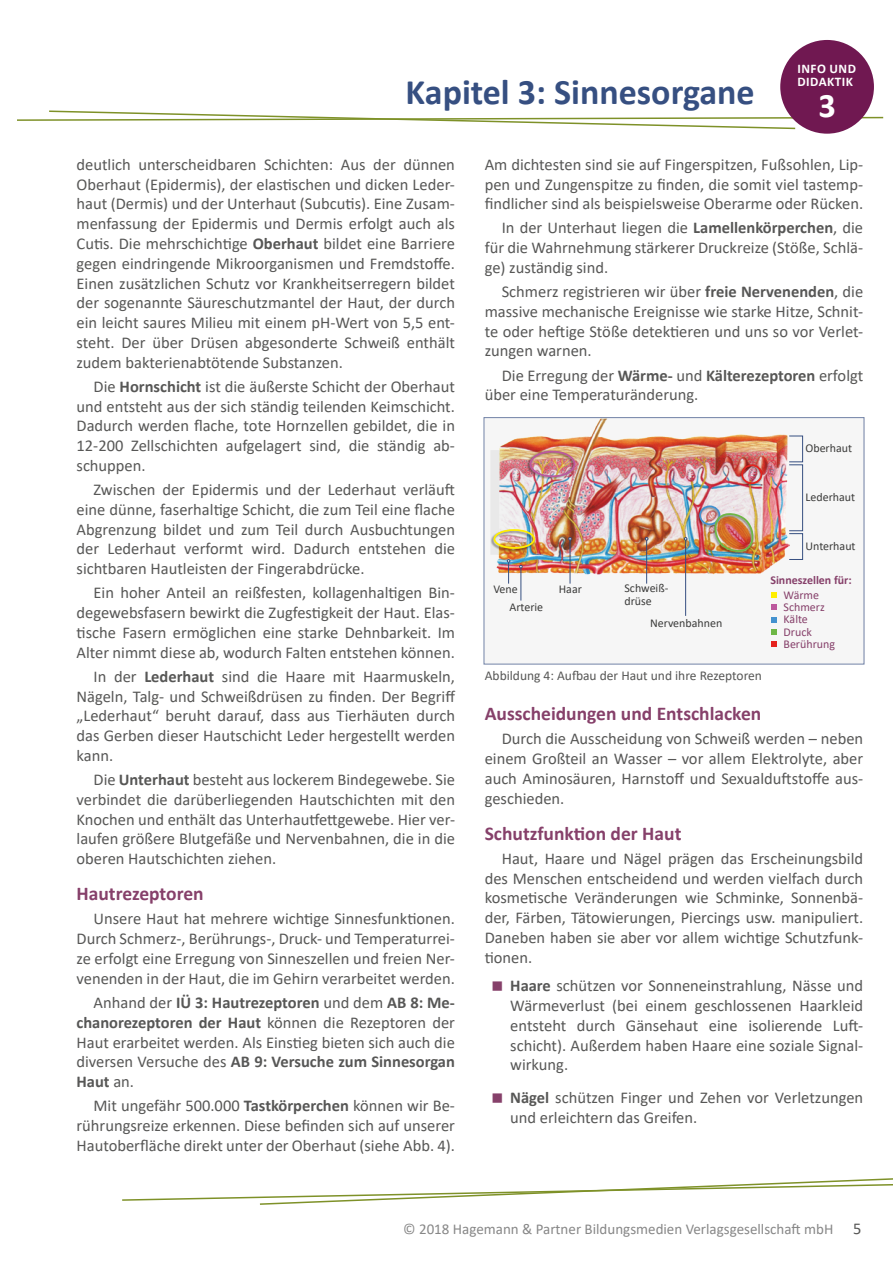
<style>
.page{position:relative;width:893px;height:1263px;background:#fff}
.page>*{position:absolute;margin:0;border:0;box-sizing:border-box;transform-origin:0 0}
.t1{font:700 36px "Calibri";color:#364f81}
.t2{font:700 34.5px "Calibri";color:#fff}
.t3{font:700 19.5px "Calibri";color:#86406a}
.t4{font:16.5px/19.8px "Calibri";color:#575756;text-align:justify}
.t5{font:15px "Calibri";color:#878787}
.t6{font:13.5px "Calibri";color:#575756}
.t7{font:700 13.2px/13.2px "Calibri";letter-spacing:.04em;color:#fff}
.t8{font:12px/12.6px "Calibri";color:#3c3c3b}
.t9{font:12px/12.3px "Calibri";color:#86406a}
.t10{font:700 12px "Calibri";color:#86406a}
.s1{font-weight:700}
.s2{font-size:16.5px;color:#575756}
</style>
<div class="page">
<svg style="left:17px;top:110px;width:867px;height:20px"></svg>
<div style="left:780px;top:40px;width:94px;height:94px;background:#701851;border-radius:50%"></div>
<svg style="left:122px;top:1178px;width:771px;height:27px"></svg>
<div style="left:484px;top:418px;width:380px;height:246px;background:#f6f6f6"></div>
<img style="left:497px;top:419px;width:293px;height:156px">
<hr style="left:685px;top:539px;width:1px;height:77px;background:#364f81">
<hr style="left:646px;top:539px;width:1px;height:45px;background:#364f81">
<hr style="left:570px;top:539px;width:1px;height:45px;background:#364f81">
<hr style="left:521px;top:567px;width:1px;height:34px;background:#364f81">
<svg style="left:507px;top:559px;width:3px;height:25px"></svg>
<div style="left:789px;top:436px;width:14px;height:26px;border:1px solid #364f81"></div>
<div style="left:789px;top:533px;width:14px;height:27px;border:1px solid #364f81"></div>
<div style="left:789px;top:464px;width:14px;height:67px;border:1px solid #364f81"></div>
<img style="left:490px;top:450px;width:273px;height:105px">
<div style="left:493px;top:529px;width:42px;height:20px;border:2px solid #fe0;border-radius:50%"></div>
<div style="left:530px;top:451px;width:45px;height:26px;border:2px solid #bc589d;border-radius:50%"></div>
<div style="left:699px;top:505px;width:21px;height:20px;border:2px solid #4492cf;border-radius:50%"></div>
<div style="left:741px;top:464px;width:21px;height:20px;border:2px solid #e5231e;border-radius:50%"></div>
<img style="left:710px;top:511px;width:45px;height:43px">
<svg style="left:771px;top:592px;width:6px;height:6px"></svg>
<svg style="left:771px;top:604px;width:6px;height:6px"></svg>
<svg style="left:771px;top:617px;width:6px;height:6px"></svg>
<svg style="left:771px;top:629px;width:6px;height:6px"></svg>
<svg style="left:771px;top:641px;width:6px;height:6px"></svg>
<div style="left:484px;top:417px;width:380px;height:247px;border:1px solid #7283a7"></div>
<h1 class="t1" style="left:406px;top:66px;width:351px">Kapitel 3: Sinnesorgane</h1>
<p class="t7" style="left:797px;top:62px;width:60px">INFO UND<br>DIDAKTIK</p>
<h2 class="t2" style="left:818px;top:81px;width:19px">3</h2>
<p class="t4" style="left:77px;top:154px;width:380px">deutlich unterscheidbaren Schichten: Aus der dünnen Oberhaut (Epidermis), der elastischen und dicken Leder&shy;haut (Dermis) und der Unterhaut (Subcutis). Eine Zusam&shy;menfassung der Epidermis und Dermis erfolgt auch als Cutis. Die mehrschichtige <span class="s1">Oberhaut</span> bildet eine Barriere gegen eindringende Mikroorganismen und Fremdstoffe.<br>Einen zusätzlichen Schutz vor Krankheitserregern bildet der sogenannte Säureschutzmantel der Haut, der durch ein leicht saures Milieu mit einem pH-Wert von 5,5 ent&shy;steht. Der über Drüsen abgesonderte Schweiß enthält zudem bakterienabtötende Substanzen.</p>
<p class="t4" style="left:77px;top:376px;width:380px;text-indent:17px">Die <span class="s1">Hornschicht</span> ist die äußerste Schicht der Oberhaut und entsteht aus der sich ständig teilenden Keimschicht.<br>Dadurch werden flache, tote Hornzellen gebildet, die in 12-200 Zellschichten aufgelagert sind, die ständig ab&shy;schuppen.</p>
<p class="t4" style="left:77px;top:479px;width:380px;text-indent:17px">Zwischen der Epidermis und der Lederhaut verläuft eine dünne, faserhaltige Schicht, die zum Teil eine flache Abgrenzung bildet und zum Teil durch Ausbuchtungen der Lederhaut verformt wird. Dadurch entstehen die sichtbaren Hautleisten der Fingerabdrücke.</p>
<p class="t4" style="left:77px;top:582px;width:380px;text-indent:17px">Ein hoher Anteil an reißfesten, kollagenhaltigen Bin&shy;degewebsfasern bewirkt die Zugfestigkeit der Haut. Elas&shy;tische Fasern ermöglichen eine starke Dehnbarkeit. Im Alter nimmt diese ab, wodurch Falten entstehen können.</p>
<p class="t4" style="left:77px;top:666px;width:380px;text-indent:17px">In der <span class="s1">Lederhaut</span> sind die Haare mit Haarmuskeln, Nägeln, Talg- und Schweißdrüsen zu finden. Der Begriff „Lederhaut“ beruht darauf, dass aus Tierhäuten durch das Gerben dieser Hautschicht Leder hergestellt werden kann.</p>
<p class="t4" style="left:77px;top:769px;width:380px;text-indent:17px">Die <span class="s1">Unterhaut</span> besteht aus lockerem Bindegewebe. Sie verbindet die darüberliegenden Hautschichten mit den Knochen und enthält das Unterhautfettgewebe. Hier ver&shy;laufen größere Blutgefäße und Nervenbahnen, die in die oberen Hautschichten ziehen.</p>
<p class="t3" style="left:77px;top:880px;width:129px">Hautrezeptoren</p>
<p class="t4" style="left:77px;top:909px;width:380px;text-indent:17px">Unsere Haut hat mehrere wichtige Sinnesfunktionen.<br>Durch Schmerz-, Berührungs-, Druck- und Temperaturrei&shy;ze erfolgt eine Erregung von Sinneszellen und freien Ner&shy;venenden in der Haut, die im Gehirn verarbeitet werden.</p>
<p class="t4" style="left:77px;top:992px;width:380px;text-indent:17px">Anhand der <span class="s1">IÜ 3: Hautrezeptoren</span> und dem <span class="s1">AB 8: Me&shy;chanorezeptoren der Haut</span> können die Rezeptoren der Haut erarbeitet werden. Als Einstieg bieten sich auch die diversen Versuche des <span class="s1">AB 9: Versuche zum Sinnesorgan Haut</span> an.</p>
<p class="t4" style="left:77px;top:1095px;width:380px;text-indent:17px">Mit ungefähr 500.000 <span class="s1">Tastkörperchen</span> können wir Be&shy;rührungsreize erkennen. Diese befinden sich auf unserer Hautoberfläche direkt unter der Oberhaut (siehe Abb. 4).</p>
<p class="t4" style="left:485px;top:154px;width:380px">Am dichtesten sind sie auf Fingerspitzen, Fußsohlen, Lip&shy;pen und Zungenspitze zu finden, die somit viel tastemp&shy;findlicher sind als beispielsweise Oberarme oder Rücken.</p>
<p class="t4" style="left:485px;top:218px;width:380px;text-indent:17px">In der Unterhaut liegen die <span class="s1">Lamellenkörperchen</span>, die für die Wahrnehmung stärkerer Druckreize (Stöße, Schlä&shy;ge) zuständig sind.</p>
<p class="t4" style="left:485px;top:281px;width:380px;text-indent:17px">Schmerz registrieren wir über <span class="s1">freie Nervenenden</span>, die massive mechanische Ereignisse wie starke Hitze, Schnit&shy;te oder heftige Stöße detektieren und uns so vor Verlet&shy;zungen warnen.</p>
<p class="t4" style="left:485px;top:365px;width:380px;text-indent:17px">Die Erregung der <span class="s1">Wärme-</span> und <span class="s1">Kälterezeptoren</span> erfolgt über eine Temperaturänderung.</p>
<p class="t8" style="left:805px;top:441px;width:48px">Oberhaut</p>
<p class="t8" style="left:805px;top:490px;width:51px">Lederhaut</p>
<p class="t8" style="left:493px;top:583px;width:26px">Vene</p>
<p class="t8" style="left:559px;top:583px;width:25px">Haar</p>
<p class="t8" style="left:509px;top:600px;width:35px">Arterie</p>
<p class="t8" style="left:624px;top:581px;width:45px">Schweiß&shy;drüse</p>
<p class="t8" style="left:650px;top:616px;width:74px">Nervenbahnen</p>
<p class="t8" style="left:805px;top:539px;width:52px">Unterhaut</p>
<p class="t10" style="left:770px;top:571px;width:83px">Sinneszellen für:</p>
<p class="t9" style="left:783px;top:588px;width:53px">Wärme<br>Schmerz<br>Kälte<br>Druck<br>Berührung</p>
<p class="t6" style="left:485px;top:666px;width:279px">Abbildung 4: Aufbau der Haut und ihre Rezeptoren</p>
<p class="t3" style="left:485px;top:700px;width:278px">Ausscheidungen und Entschlacken</p>
<p class="t4" style="left:485px;top:728px;width:380px;text-indent:17px">Durch die Ausscheidung von Schweiß werden – neben einem Großteil an Wasser – vor allem Elektrolyte, aber auch Aminosäuren, Harnstoff und Sexualduftstoffe aus&shy;geschieden.</p>
<p class="t3" style="left:485px;top:819px;width:198px">Schutzfunktion der Haut</p>
<p class="t4" style="left:485px;top:848px;width:380px;text-indent:17px">Haut, Haare und Nägel prägen das Erscheinungsbild des Menschen entscheidend und werden vielfach durch kosmetische Veränderungen wie Schminke, Sonnenbä&shy;der, Färben, Tätowierungen, Piercings usw. manipuliert.<br>Daneben haben sie aber vor allem wichtige Schutzfunk&shy;tionen.</p>
<p class="t4" style="left:510px;top:975px;width:354px"><span class="s1">Haare</span> schützen vor Sonneneinstrahlung, Nässe und Wärmeverlust (bei einem geschlossenen Haarkleid entsteht durch Gänsehaut eine isolierende Luft&shy;schicht). Außerdem haben Haare eine soziale Signal&shy;wirkung.</p>
<p class="t4" style="left:510px;top:1087px;width:354px"><span class="s1">Nägel</span> schützen Finger und Zehen vor Verletzungen und erleichtern das Greifen.</p>
<p class="t5" style="left:403px;top:1218px;width:460px">© 2018 Hagemann &amp; Partner Bildungsmedien Verlagsgesellschaft mbH <span class="s2">5</span></p>
</div>
